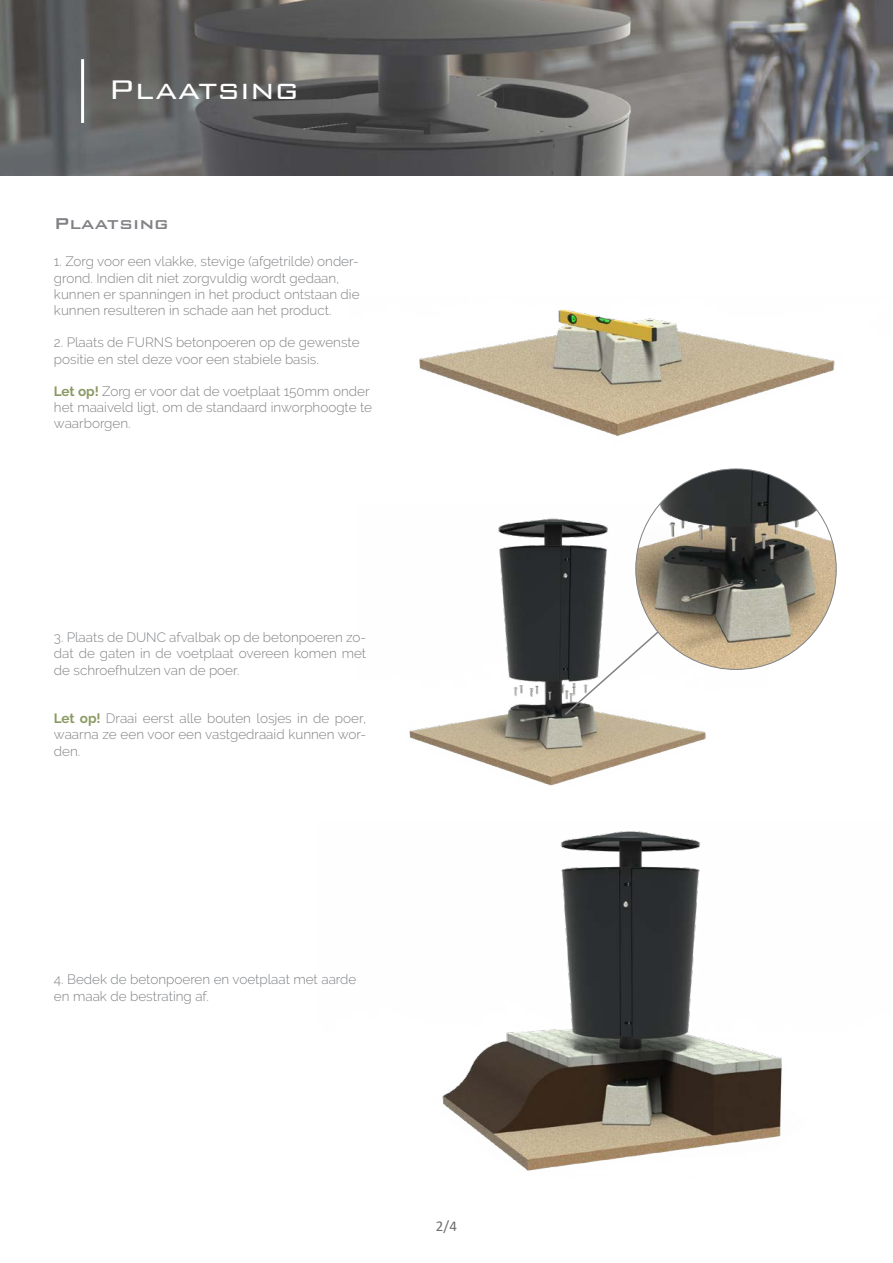
<style>
.page{position:relative;width:893px;height:1263px;background:#fff}
.page>*{position:absolute;margin:0;border:0;box-sizing:border-box;transform-origin:0 0}
.t1{font:300 36px "Bank Gothic BT";color:#fff}
.t2{font:500 21px "Bank Gothic BT";color:#808285}
.t3{font:15px "Calibri";color:#6c6d70}
.t4{font:300 13.5px/16.2px "Raleway";color:#808285}
.s1{font-weight:700;color:#8b9a63}
</style>
<div class="page">
<img style="left:0;top:0;width:893px;height:176px">
<hr style="left:81px;top:59px;width:3px;height:64px;background:#fff">
<img style="left:419px;top:309px;width:416px;height:127px">
<img style="left:636px;top:469px;width:200px;height:200px;border-radius:100px">
<img style="left:442px;top:831px;width:340px;height:340px">
<img style="left:409px;top:504px;width:358px;height:282px">
<svg style="left:563px;top:630px;width:97px;height:87px"></svg>
<p class="t1" style="left:108px;top:70px;width:192px">Plaatsing</p>
<p class="t2" style="left:54px;top:212px;width:117px">Plaatsing</p>
<p class="t4" style="left:54px;top:254px;width:307px">1. Zorg voor een vlakke, stevige (afgetrilde) onder&shy;grond. Indien dit niet zorgvuldig wordt gedaan, kunnen er spanningen in het product ontstaan die kunnen resulteren in schade aan het product.</p>
<p class="t4" style="left:54px;top:335px;width:307px">2. Plaats de FURNS betonpoeren op de gewenste positie en stel deze voor een stabiele basis.</p>
<p class="t4" style="left:54px;top:383px;width:320px"><span class="s1">Let op!</span> Zorg er voor dat de voetplaat 150mm onder het maaiveld ligt, om de standaard inworphoogte te waarborgen.</p>
<p class="t4" style="left:54px;top:629px;width:314px;text-align:justify">3. Plaats de DUNC afvalbak op de betonpoeren zo&shy;dat de gaten in de voetplaat overeen komen met de schroefhulzen van de poer.</p>
<p class="t4" style="left:54px;top:710px;width:314px;text-align:justify"><span class="s1">Let op!</span> Draai eerst alle bouten losjes in de poer, waarna ze een voor een vastgedraaid kunnen wor&shy;den.</p>
<p class="t4" style="left:54px;top:971px;width:304px">4. Bedek de betonpoeren en voetplaat met aarde en maak de bestrating af.</p>
<p class="t3" style="left:436px;top:1216px;width:22px">2/4</p>
</div>
